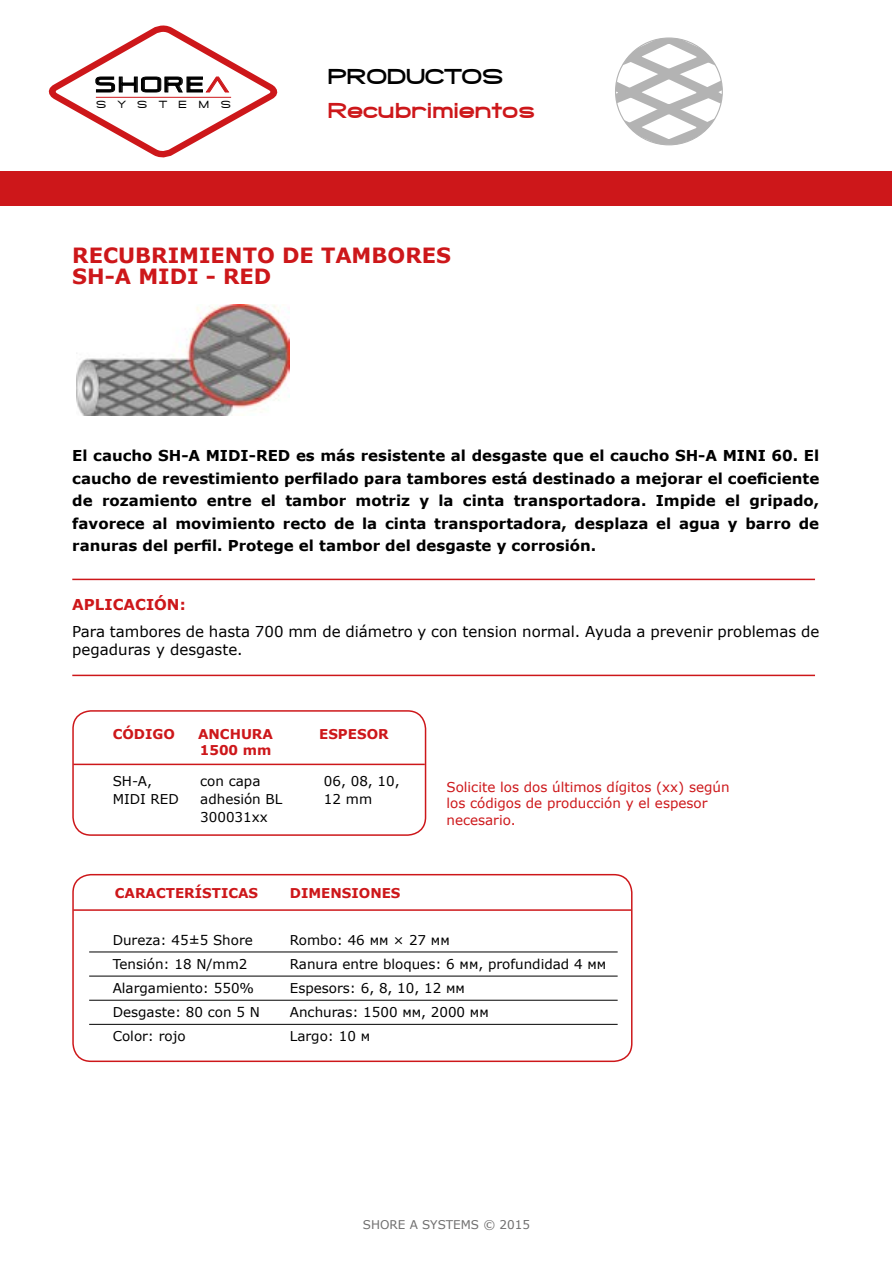
<style>
.page{position:relative;width:893px;height:1263px;background:#fff}
.page>*{position:absolute;margin:0;border:0;box-sizing:border-box;transform-origin:0 0}
.t1{font:800 21.9px "SF Grandezza";color:#cd171a}
.t2{font:800 21.9px "SF Grandezza";color:#000}
.t3{font:21.3px "Pirulen";letter-spacing:.105em;color:#000}
.t4{font:700 21px/21px "Verdana";color:#cd171a}
.t5{font:700 15px/22.5px "Verdana";color:#000;text-align:justify}
.t6{font:15px/18px "Verdana";color:#000}
.t7{font:700 15px "Verdana";color:#cd171a}
.t8{font:13.5px/24px "Verdana";color:#000}
.t9{font:13.5px/16.5px "Verdana";color:#cd171a}
.t10{font:700 13.5px "Verdana";color:#cd171a}
.t11{font:12px "Verdana";color:#706f6f}
.t12{font:500 10.8px "SF Grandezza";letter-spacing:1.03em;color:#000}
.s1{color:#cd171a}
</style>
<div class="page">
<svg style="left:48px;top:25px;width:230px;height:133px"></svg>
<hr style="left:96px;top:97px;width:135px;height:1px;background:#cd171a">
<div style="left:1px;top:171px;width:891px;height:34px;background:#cd171a"></div>
<hr style="left:72px;top:579px;width:743px;height:1px;background:#cd171a">
<hr style="left:72px;top:675px;width:743px;height:1px;background:#cd171a">
<div style="left:72px;top:874px;width:560px;height:188px;border:2px solid #cd171a;border-radius:18px"></div>
<hr style="left:73px;top:909px;width:558px;height:2px;background:#cd171a">
<hr style="left:89px;top:952px;width:529px;height:1px;background:#000">
<hr style="left:89px;top:976px;width:529px;height:1px;background:#000">
<hr style="left:89px;top:1000px;width:529px;height:1px;background:#000">
<hr style="left:89px;top:1024px;width:529px;height:1px;background:#000">
<div style="left:72px;top:710px;width:354px;height:126px;border:2px solid #cd171a;border-radius:18px"></div>
<hr style="left:73px;top:764px;width:352px;height:1px;background:#cd171a">
<svg style="left:615px;top:39px;width:107px;height:106px"></svg>
<img style="left:77px;top:305px;width:212px;height:111px">
<h2 class="t3" style="left:95px;top:71px;width:135px">SHORE<span class="s1">A</span></h2>
<p class="t12" style="left:96px;top:98px;width:137px">SYSTEMS</p>
<h1 class="t2" style="left:327px;top:63px;width:178px">PRODUCTOS</h1>
<h1 class="t1" style="left:327px;top:97px;width:209px">Recubrimientos</h1>
<h3 class="t4" style="left:72px;top:245px;width:380px">RECUBRIMIENTO DE TAMBORES<br>SH-A MIDI - RED</h3>
<p class="t5" style="left:72px;top:445px;width:748px">El caucho SH-A MIDI-RED es más resistente al desgaste que el caucho SH-A MINI 60. El caucho de revestimiento perfilado para tambores está destinado a mejorar el coeficiente de rozamiento entre el tambor motriz y la cinta transportadora. Impide el gripado, favorece al movimiento recto de la cinta transportadora, desplaza el agua y barro de ranuras del perfil. Protege el tambor del desgaste y corrosión.</p>
<p class="t7" style="left:72px;top:595px;width:115px">APLICACIÓN:</p>
<p class="t6" style="left:72px;top:622px;width:748px">Para tambores de hasta 700 mm de diámetro y con tension normal. Ayuda a prevenir problemas de pegaduras y desgaste.</p>
<p class="t10" style="left:113px;top:725px;width:64px">CÓDIGO</p>
<p class="t10" style="left:198px;top:725px;width:76px">ANCHURA</p>
<p class="t10" style="left:319px;top:725px;width:71px">ESPESOR</p>
<p class="t10" style="left:200px;top:741px;width:73px">1500 mm</p>
<p class="t8" style="left:113px;top:772px;width:68px;line-height:18px">SH-A,<br>MIDI RED</p>
<p class="t8" style="left:200px;top:772px;width:84px;line-height:18px">con capa adhesión BL<br>300031хх</p>
<p class="t8" style="left:324px;top:772px;width:77px;line-height:18px">06, 08, 10,<br>12 mm</p>
<p class="t9" style="left:446px;top:779px;width:285px">Solicite los dos últimos dígitos (xx) según los códigos de producción y el espesor necesario.</p>
<p class="t10" style="left:115px;top:884px;width:145px">CARACTERÍSTICAS</p>
<p class="t10" style="left:290px;top:884px;width:112px">DIMENSIONES</p>
<p class="t8" style="left:113px;top:928px;width:149px">Dureza: 45±5 Shore<br>Tensión: 18 N/mm2<br>Alargamiento: 550%<br>Desgaste: 80 con 5 N<br>Color: rojo</p>
<p class="t8" style="left:290px;top:928px;width:318px">Rombo: 46 мм × 27 мм<br>Ranura entre bloques: 6 мм, profundidad 4 мм<br>Espesors: 6, 8, 10, 12 мм<br>Anchuras: 1500 мм, 2000 мм<br>Largo: 10 м</p>
<p class="t11" style="left:363px;top:1217px;width:169px">SHORE A SYSTEMS © 2015</p>
</div>
